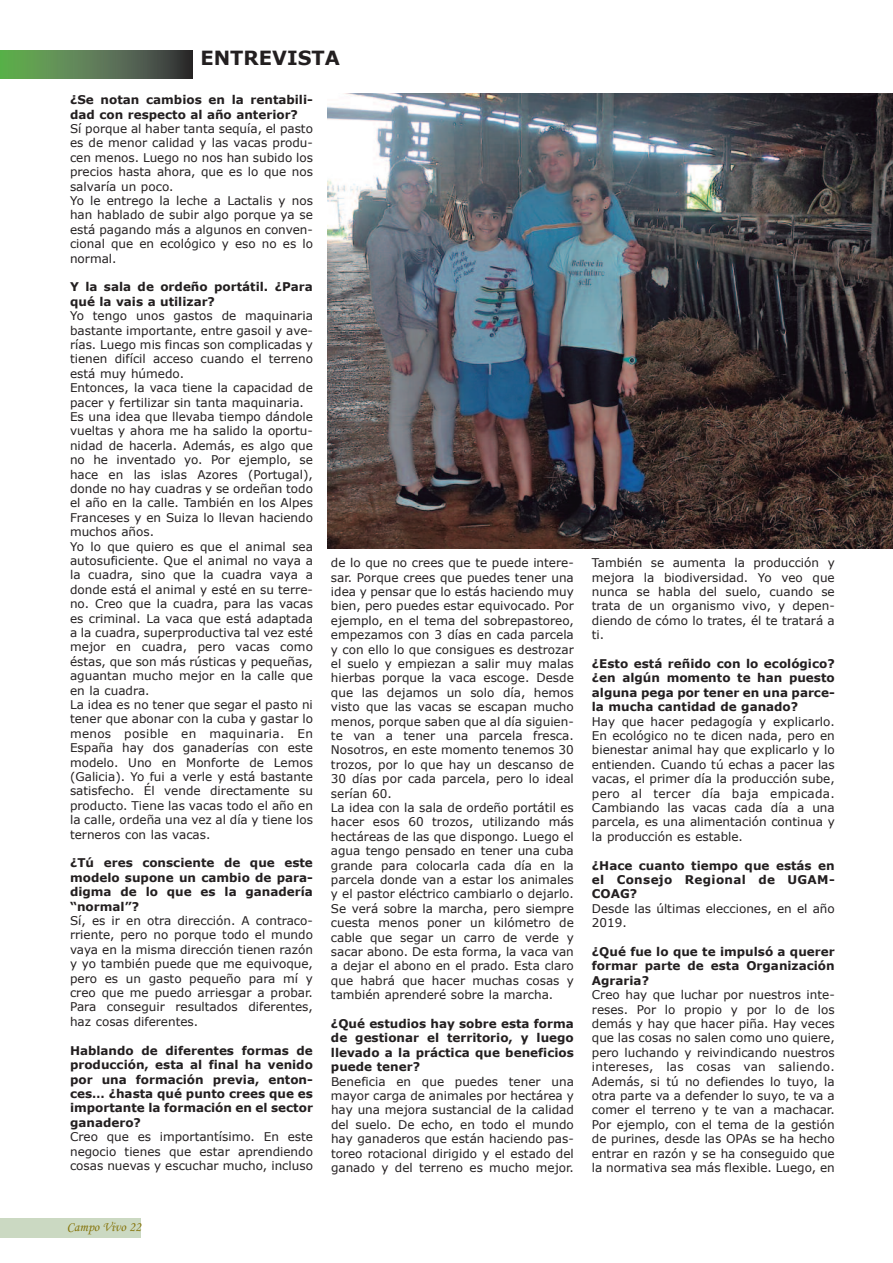
<style>
.page{position:relative;width:893px;height:1263px;background:#fff}
.page>*{position:absolute;margin:0;border:0;box-sizing:border-box;transform-origin:0 0}
.t1{font:700 19.5px "Verdana";color:#231f20}
.t2{font:13.5px "Monotype Corsiva";color:#86750c}
.t3{font:12px/14.4px "Verdana";color:#231f20;text-align:justify}
.t4{font:700 12px/14.4px "Verdana";color:#231f20;text-align:justify}
</style>
<div class="page">
<div style="left:0;top:1218px;width:141px;height:19px;background:#cbd9c2"></div>
<svg style="left:0;top:51px;width:193px;height:27px;background:#55764e"></svg>
<img style="left:328px;top:93px;width:565px;height:455px">
<h1 class="t1" style="left:200px;top:45px;width:141px">ENTREvISTA</h1>
<p class="t4" style="left:70px;top:92px;width:244px">¿Se notan cambios en la rentabili&shy;dad con respecto al año anterior?</p>
<p class="t3" style="left:70px;top:121px;width:244px;text-align:left">Sí porque al haber tanta sequía, el pasto es de menor calidad y las vacas produ&shy;cen menos. Luego no nos han subido los precios hasta ahora, que es lo que nos salvaría un poco.<br>Yo le entrego la leche a Lactalis y nos han hablado de subir algo porque ya se está pagando más a algunos en conven&shy;cional que en ecológico y eso no es lo normal.</p>
<p class="t4" style="left:70px;top:279px;width:244px">Y la sala de ordeño portátil. ¿Para qué la vais a utilizar?</p>
<p class="t3" style="left:70px;top:308px;width:244px;text-align:left">Yo tengo unos gastos de maquinaria bastante importante, entre gasoil y ave&shy;rías. Luego mis fincas son complicadas y tienen difícil acceso cuando el terreno está muy húmedo.<br>Entonces, la vaca tiene la capacidad de pacer y fertilizar sin tanta maquinaria.<br>Es una idea que llevaba tiempo dándole vueltas y ahora me ha salido la oportu&shy;nidad de hacerla. Además, es algo que no he inventado yo. Por ejemplo, se hace en las islas Azores (Portugal), donde no hay cuadras y se ordeñan todo el año en la calle. También en los Alpes Franceses y en Suiza lo llevan haciendo muchos años.<br>Yo lo que quiero es que el animal sea autosuficiente. Que el animal no vaya a la cuadra, sino que la cuadra vaya a donde está el animal y esté en su terre&shy;no. Creo que la cuadra, para las vacas es criminal. La vaca que está adaptada a la cuadra, superproductiva tal vez esté mejor en cuadra, pero vacas como éstas, que son más rústicas y pequeñas, aguantan mucho mejor en la calle que en la cuadra.<br>La idea es no tener que segar el pasto ni tener que abonar con la cuba y gastar lo menos posible en maquinaria. En España hay dos ganaderías con este modelo. Uno en Monforte de Lemos (Galicia). Yo fui a verle y está bastante satisfecho. Él vende directamente su producto. Tiene las vacas todo el año en la calle, ordeña una vez al día y tiene los terneros con las vacas.</p>
<p class="t4" style="left:70px;top:855px;width:244px">¿Tú eres consciente de que este modelo supone un cambio de para&shy;digma de lo que es la ganadería “normal”?</p>
<p class="t3" style="left:70px;top:913px;width:244px">Sí, es ir en otra dirección. A contraco&shy;rriente, pero no porque todo el mundo vaya en la misma dirección tienen razón y yo también puede que me equivoque, pero es un gasto pequeño para mí y creo que me puedo arriesgar a probar.<br>Para conseguir resultados diferentes, haz cosas diferentes.</p>
<p class="t4" style="left:70px;top:1043px;width:244px">hablando de diferentes formas de producción, esta al final ha venido por una formación previa, enton&shy;ces… ¿hasta qué punto crees que es importante la formación en el sector ganadero?</p>
<p class="t3" style="left:70px;top:1129px;width:244px">Creo que es importantísimo. En este negocio tienes que estar aprendiendo cosas nuevas y escuchar mucho, incluso</p>
<p class="t3" style="left:331px;top:555px;width:244px;text-align:left">de lo que no crees que te puede intere&shy;sar. Porque crees que puedes tener una idea y pensar que lo estás haciendo muy bien, pero puedes estar equivocado. Por ejemplo, en el tema del sobrepastoreo, empezamos con 3 días en cada parcela y con ello lo que consigues es destrozar el suelo y empiezan a salir muy malas hierbas porque la vaca escoge. Desde que las dejamos un solo día, hemos visto que las vacas se escapan mucho menos, porque saben que al día siguien&shy;te van a tener una parcela fresca.<br>Nosotros, en este momento tenemos 30 trozos, por lo que hay un descanso de 30 días por cada parcela, pero lo ideal serían 60.<br>La idea con la sala de ordeño portátil es hacer esos 60 trozos, utilizando más hectáreas de las que dispongo. Luego el agua tengo pensado en tener una cuba grande para colocarla cada día en la parcela donde van a estar los animales y el pastor eléctrico cambiarlo o dejarlo.<br>Se verá sobre la marcha, pero siempre cuesta menos poner un kilómetro de cable que segar un carro de verde y sacar abono. De esta forma, la vaca van a dejar el abono en el prado. Esta claro que habrá que hacer muchas cosas y también aprenderé sobre la marcha.</p>
<p class="t4" style="left:331px;top:1016px;width:244px">¿qué estudios hay sobre esta forma de gestionar el territorio, y luego llevado a la práctica que beneficios puede tener?</p>
<p class="t3" style="left:331px;top:1073px;width:244px">Beneficia en que puedes tener una mayor carga de animales por hectárea y hay una mejora sustancial de la calidad del suelo. De echo, en todo el mundo hay ganaderos que están haciendo pas&shy;toreo rotacional dirigido y el estado del ganado y del terreno es mucho mejor.</p>
<p class="t3" style="left:592px;top:555px;width:244px">También se aumenta la producción y mejora la biodiversidad. Yo veo que nunca se habla del suelo, cuando se trata de un organismo vivo, y depen&shy;diendo de cómo lo trates, él te tratará a ti.</p>
<p class="t4" style="left:592px;top:656px;width:244px">¿Esto está reñido con lo ecológico? ¿en algún momento te han puesto alguna pega por tener en una parce&shy;la mucha cantidad de ganado?</p>
<p class="t3" style="left:592px;top:713px;width:244px">Hay que hacer pedagogía y explicarlo.<br>En ecológico no te dicen nada, pero en bienestar animal hay que explicarlo y lo entienden. Cuando tú echas a pacer las vacas, el primer día la producción sube, pero al tercer día baja empicada.<br>Cambiando las vacas cada día a una parcela, es una alimentación continua y la producción es estable.</p>
<p class="t4" style="left:592px;top:857px;width:244px">¿hace cuanto tiempo que estás en el Consejo Regional de uGAm-COAG?</p>
<p class="t3" style="left:592px;top:901px;width:244px">Desde las últimas elecciones, en el año<br>2019.</p>
<p class="t4" style="left:592px;top:944px;width:244px">¿qué fue lo que te impulsó a querer formar parte de esta Organización Agraria?</p>
<p class="t3" style="left:592px;top:987px;width:244px">Creo hay que luchar por nuestros inte&shy;reses. Por lo propio y por lo de los demás y hay que hacer piña. Hay veces que las cosas no salen como uno quiere, pero luchando y reivindicando nuestros intereses, las cosas van saliendo.<br>Además, si tú no defiendes lo tuyo, la otra parte va a defender lo suyo, te va a comer el terreno y te van a machacar.<br>Por ejemplo, con el tema de la gestión de purines, desde las OPAs se ha hecho entrar en razón y se ha conseguido que la normativa sea más flexible. Luego, en</p>
<p class="t2" style="left:67px;top:1218px;width:76px">Campo Vivo 22</p>
</div>
